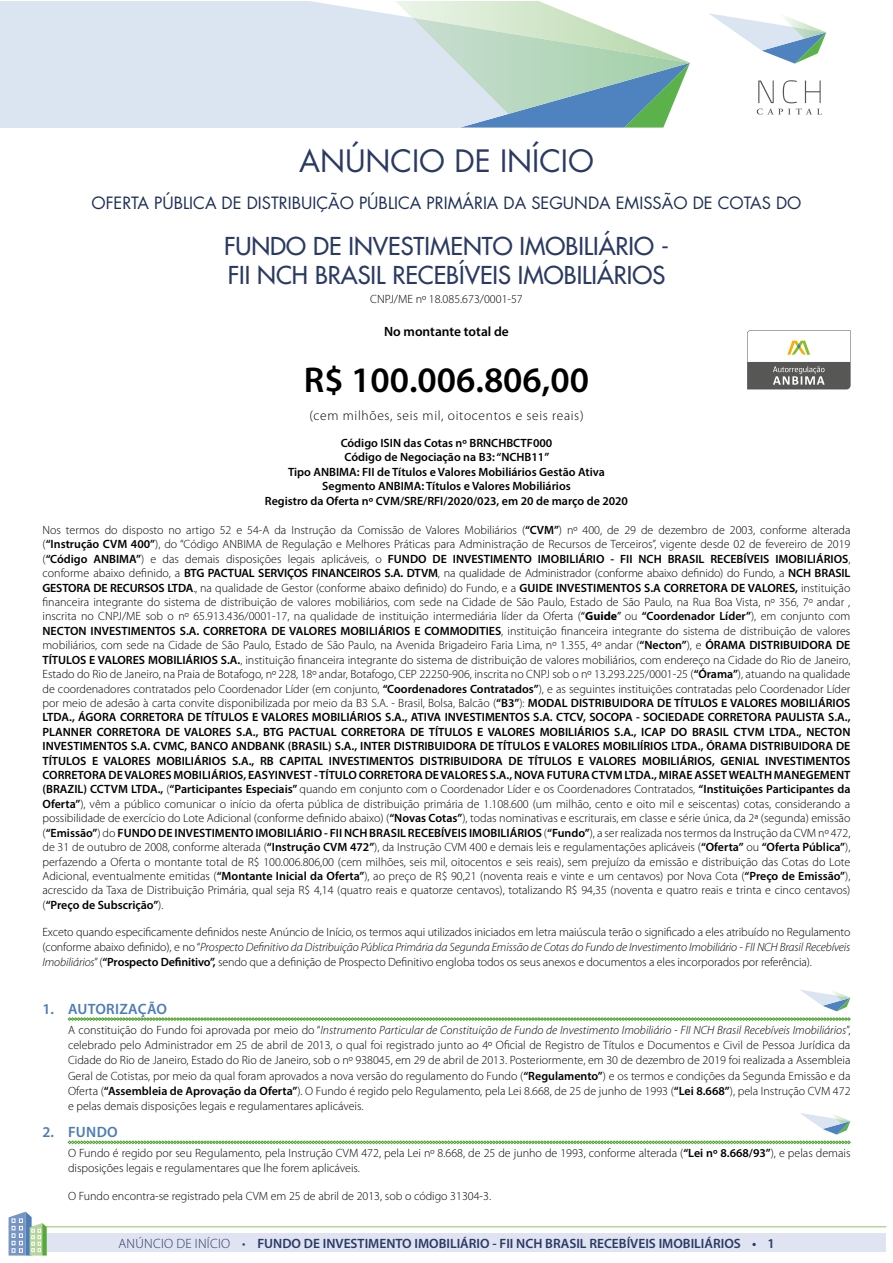
<style>
.page{position:relative;width:893px;height:1263px;background:#fff}
.page>*{position:absolute;margin:0;border:0;box-sizing:border-box;transform-origin:0 0}
.t1{font:600 36px "Myriad Pro";color:#000}
.t2{font:30px "Futura";color:#2b3a63}
.t3{font:24px/29px "Futura";color:#2b3a63}
.t4{font:16.5px "Futura";color:#1d2f55}
.t5{font:600 15px "Myriad Pro";letter-spacing:.02em;color:#4d7cb7}
.t6{font:600 13.5px "Myriad Pro";color:#2b3a63}
.t7{font:300 13.5px "Myriad Pro";letter-spacing:.05em;color:#000}
.t8{font:600 13.5px "Myriad Pro";color:#000}
.t9{font:300 12px/14.4px "Myriad Pro";color:#000;text-align:justify}
.t10{font:600 12px/14.5px "Myriad Pro";color:#000;text-align:center}
.s1{font-weight:600}
.s2{font-weight:400}
.s3{font-weight:700}
.s4{font-style:italic}
.s5{font-weight:300}
</style>
<div class="page">
<hr style="left:9px;top:1226px;width:877px;height:1px;background:#b7d49c">
<div style="left:32px;top:1233px;width:854px;height:19px;background:#dfe3f2"></div>
<svg style="left:9px;top:1211px;width:38px;height:44px"></svg>
<svg style="left:757px;top:80px;width:65px;height:35px"></svg>
<svg style="left:709px;top:13px;width:117px;height:51px"></svg>
<div style="left:0;top:1px;width:394px;height:127px;background:#dbe5f1"></div>
<svg style="left:394px;top:1px;width:296px;height:127px"></svg>
<svg style="left:747px;top:330px;width:103px;height:59px"></svg>
<svg style="left:68px;top:1017px;width:783px;height:4px;background:#95ca83"></svg>
<svg style="left:68px;top:1141px;width:783px;height:3px;background:#80c06b"></svg>
<svg style="left:800px;top:990px;width:50px;height:21px"></svg>
<svg style="left:800px;top:1113px;width:50px;height:21px"></svg>
<h2 class="t2" style="left:299px;top:141px;width:296px">ANÚNCIO DE INÍCIO</h2>
<h3 class="t4" style="left:91px;top:192px;width:711px">OFERTA PÚBLICA DE DISTRIBUIÇÃO PÚBLICA PRIMÁRIA DA SEGUNDA EMISSÃO DE COTAS DO</h3>
<h3 class="t3" style="left:224px;top:232px;width:446px">FUNDO DE INVESTIMENTO IMOBILIÁRIO -<br>FII NCH BRASIL RECEBÍVEIS IMOBILIÁRIOS</h3>
<p class="t9" style="left:370px;top:292px;width:154px">CNPJ/ME nº 18.085.673/0001-57</p>
<p class="t8" style="left:384px;top:323px;width:126px">No montante total de</p>
<h1 class="t1" style="left:304px;top:357px;width:286px">R$ 100.006.806,00</h1>
<p class="t7" style="left:309px;top:408px;width:276px">(cem milhões, seis mil, oitocentos e seis reais)</p>
<p class="t10" style="left:265px;top:435px;width:365px">Código ISIN das Cotas nº BRNCHBCTF000<br>Código de Negociação na B3: “NCHB11”<br>Tipo ANBIMA: FII de Títulos e Valores Mobiliários Gestão Ativa Segmento ANBIMA: Títulos e Valores Mobiliários<br>Registro da Oferta nº CVM/SRE/RFI/2020/023, em 20 de março de 2020</p>
<p class="t9" style="left:42px;top:523px;width:809px">Nos termos do disposto no artigo 52 e 54-A da Instrução da Comissão de Valores Mobiliários (<span class="s1">“CVM”</span>) nº 400, de 29 de dezembro de 2003, conforme alterada (<span class="s1">“Instrução CVM 400”</span>), do “Código ANBIMA de Regulação e Melhores Práticas para Administração de Recursos de Terceiros”, vigente desde 02 de fevereiro de 2019 (<span class="s1">“Código ANBIMA”</span>) e das demais disposições legais aplicáveis, o <span class="s1">FUNDO DE INVESTIMENTO IMOBILIÁRIO - FII NCH BRASIL RECEBÍVEIS IMOBILIÁRIOS</span>, conforme abaixo definido, a <span class="s1">BTG PACTUAL SERVIÇOS FINANCEIROS S.A. DTVM</span>, na qualidade de Administrador (conforme abaixo definido) do Fundo, a <span class="s1">NCH BRASIL GESTORA DE RECURSOS LTDA</span>., na qualidade de Gestor (conforme abaixo definido) do Fundo, e a <span class="s1">GUIDE INVESTIMENTOS S.A CORRETORA DE VALORES,</span> instituição financeira integrante do sistema de distribuição de valores mobiliários, com sede na Cidade de São Paulo, Estado de São Paulo, na Rua Boa Vista, nº 356, 7º andar , inscrita no CNPJ/ME sob o nº 65.913.436/0001-17, na qualidade de instituição intermediária líder da Oferta (<span class="s2">“</span><span class="s3">Guide</span><span class="s2">”</span> ou <span class="s1">“Coordenador Líder”</span>), em conjunto com <span class="s1">NECTON INVESTIMENTOS S.A. CORRETORA DE VALORES MOBILIÁRIOS E COMMODITIES</span>, instituição financeira integrante do sistema de distribuição de valores mobiliários, com sede na Cidade de São Paulo, Estado de São Paulo, na Avenida Brigadeiro Faria Lima, nº 1.355, 4º andar (<span class="s1">“Necton”</span>), e <span class="s1">ÓRAMA DISTRIBUIDORA DE TÍTULOS E VALORES MOBILIÁRIOS S.A.</span>, instituição financeira integrante do sistema de distribuição de valores mobiliários, com endereço na Cidade do Rio de Janeiro, Estado do Rio de Janeiro, na Praia de Botafogo, nº 228, 18º andar, Botafogo, CEP 22250-906, inscrita no CNPJ sob o nº 13.293.225/0001-25 (<span class="s1">“Órama”</span>), atuando na qualidade de coordenadores contratados pelo Coordenador Líder (em conjunto, <span class="s1">“Coordenadores Contratados”</span>), e as seguintes instituições contratadas pelo Coordenador Líder por meio de adesão à carta convite disponibilizada por meio da B3 S.A. - Brasil, Bolsa, Balcão (<span class="s1">“B3”</span>): <span class="s1">MODAL DISTRIBUIDORA DE TÍTULOS E VALORES MOBILIÁRIOS LTDA., ÁGORA CORRETORA DE TÍTULOS E VALORES MOBILIÁRIOS S.A., ATIVA INVESTIMENTOS S.A. CTCV, SOCOPA - SOCIEDADE CORRETORA PAULISTA S.A., PLANNER CORRETORA DE VALORES S.A., BTG PACTUAL CORRETORA DE TÍTULOS E VALORES MOBILIÁRIOS S.A., ICAP DO BRASIL CTVM LTDA., NECTON INVESTIMENTOS S.A. CVMC, BANCO ANDBANK (BRASIL) S.A., INTER DISTRIBUIDORA DE TÍTULOS E VALORES MOBILIÍRIOS LTDA., ÓRAMA DISTRIBUIDORA DE TÍTULOS E VALORES MOBILIÁRIOS S.A., RB CAPITAL INVESTIMENTOS DISTRIBUIDORA DE TÍTULOS E VALORES MOBILIÁRIOS, GENIAL INVESTIMENTOS CORRETORA DE VALORES MOBILIÁRIOS, EASYINVEST - TÍTULO CORRETORA DE VALORES S.A., NOVA FUTURA CTVM LTDA., MIRAE ASSET WEALTH MANEGEMENT (BRAZIL) CCTVM LTDA.,</span> (<span class="s1">“Participantes Especiais”</span> quando em conjunto com o Coordenador Líder e os Coordenadores Contratados, <span class="s1">“Instituições Participantes da Oferta”</span>), vêm a público comunicar o início da oferta pública de distribuição primária de 1.108.600 (um milhão, cento e oito mil e seiscentas) cotas, considerando a possibilidade de exercício do Lote Adicional (conforme definido abaixo) (<span class="s1">“Novas Cotas”</span>), todas nominativas e escriturais, em classe e série única, da 2ª (segunda) emissão (<span class="s1">“Emissão”</span>) do <span class="s1">FUNDO DE INVESTIMENTO IMOBILIÁRIO - FII NCH BRASIL RECEBÍVEIS IMOBILIÁRIOS</span> (<span class="s1">“Fundo”</span>), a ser realizada nos termos da Instrução da CVM nº 472, de 31 de outubro de 2008, conforme alterada (<span class="s1">“Instrução CVM 472”</span>), da Instrução CVM 400 e demais leis e regulamentações aplicáveis (<span class="s1">“Oferta”</span> ou <span class="s1">“Oferta Pública”</span>), perfazendo a Oferta o montante total de R$ 100.006.806,00 (cem milhões, seis mil, oitocentos e seis reais), sem prejuízo da emissão e distribuição das Cotas do Lote Adicional, eventualmente emitidas (<span class="s1">“Montante Inicial da Oferta”</span>), ao preço de R$ 90,21 (noventa reais e vinte e um centavos) por Nova Cota (<span class="s1">“Preço de Emissão”</span>), acrescido da Taxa de Distribuição Primária, qual seja R$ 4,14 (quatro reais e quatorze centavos), totalizando R$ 94,35 (noventa e quatro reais e trinta e cinco centavos) (<span class="s1">“Preço de Subscrição”</span>).</p>
<p class="t9" style="left:42px;top:924px;width:809px;line-height:15.1px">Exceto quando especificamente definidos neste Anúncio de Início, os termos aqui utilizados iniciados em letra maiúscula terão o significado a eles atribuído no Regulamento (conforme abaixo definido), e no “<span class="s4">Prospecto Definitivo da Distribuição Pública Primária da Segunda Emissão de Cotas do Fundo de Investimento Imobiliário - FII NCH Brasil Recebíveis Imobiliários</span>” (<span class="s1">“Prospecto Definitivo”,</span> sendo que a definição de Prospecto Definitivo engloba todos os seus anexos e documentos a eles incorporados por referência).</p>
<p class="t5" style="left:43px;top:999px;width:126px">1. AUTORIZAÇÃO</p>
<p class="t9" style="left:68px;top:1023px;width:784px;line-height:15.1px">A constituição do Fundo foi aprovada por meio do “<span class="s4">Instrumento Particular de Constituição de Fundo de Investimento Imobiliário - FII NCH Brasil Recebíveis Imobiliários</span>”, celebrado pelo Administrador em 25 de abril de 2013, o qual foi registrado junto ao 4º Oficial de Registro de Títulos e Documentos e Civil de Pessoa Jurídica da Cidade do Rio de Janeiro, Estado do Rio de Janeiro, sob o nº 938045, em 29 de abril de 2013. Posteriormente, em 30 de dezembro de 2019 foi realizada a Assembleia Geral de Cotistas, por meio da qual foram aprovados a nova versão do regulamento do Fundo (<span class="s1">“Regulamento”</span>) e os termos e condições da Segunda Emissão e da Oferta (<span class="s1">“Assembleia de Aprovação da Oferta”</span>). O Fundo é regido pelo Regulamento, pela Lei 8.668, de 25 de junho de 1993 (<span class="s1">“Lei 8.668”</span>), pela Instrução CVM 472 e pelas demais disposições legais e regulamentares aplicáveis.</p>
<p class="t5" style="left:43px;top:1122px;width:77px">2. FUNDO</p>
<p class="t9" style="left:68px;top:1146px;width:784px;line-height:15.1px">O Fundo é regido por seu Regulamento, pela Instrução CVM 472, pela Lei nº 8.668, de 25 de junho de 1993, conforme alterada (<span class="s1">“Lei nº 8.668/93”</span>), e pelas demais disposições legais e regulamentares que lhe forem aplicáveis.</p>
<p class="t9" style="left:68px;top:1188px;width:425px">O Fundo encontra-se registrado pela CVM em 25 de abril de 2013, sob o código 31304-3.</p>
<p class="t6" style="left:118px;top:1235px;width:658px"><span class="s5">ANÚNCIO DE INÍCIO •</span> FUNDO DE INVESTIMENTO IMOBILIÁRIO - FII NCH BRASIL RECEBÍVEIS IMOBILIÁRIOS • 1</p>
</div>
